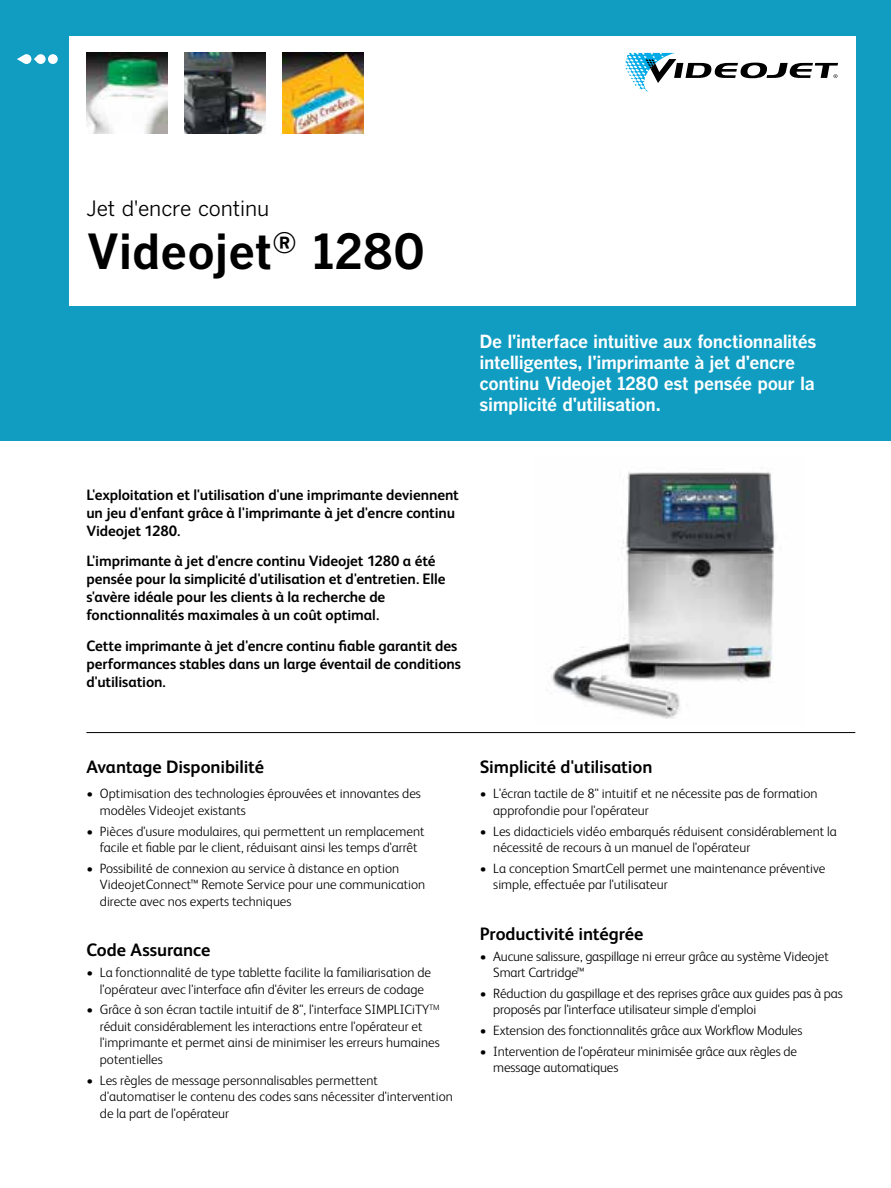
<style>
.page{position:relative;width:891px;height:1188px;background:#fff}
.page>*{position:absolute;margin:0;border:0;box-sizing:border-box;transform-origin:0 0}
.t1{font:700 48px "Benton Gothic";color:#000}
.t2{font:21px "Benton Gothic";letter-spacing:-.005em;color:#000}
.t3{font:700 18px/21px "Benton Gothic";letter-spacing:-.025em;color:#fff}
.t4{font:700 18px "FS Albert Pro";letter-spacing:-.005em;color:#000}
.t5{font:700 15px/18px "FS Albert Pro";letter-spacing:-.005em;color:#000}
.t6{font:300 13.5px/16.5px "FS Albert Pro";color:#000}
</style>
<div class="page">
<div style="left:0;top:0;width:891px;height:441px;background:#109dc1"></div>
<div style="left:69px;top:36px;width:786px;height:270px;background:#fff"></div>
<div style="left:48px;top:54px;width:10px;height:10px;background:#fff;border-radius:50%"></div>
<svg style="left:17px;top:54px;width:29px;height:10px"></svg>
<hr style="left:86px;top:732px;width:769px;height:1px;background:#000">
<img style="left:283px;top:53px;width:81px;height:81px">
<img style="left:86px;top:53px;width:81px;height:81px">
<svg style="left:625px;top:53px;width:213px;height:39px"></svg>
<img style="left:551px;top:472px;width:225px;height:247px">
<img style="left:185px;top:53px;width:81px;height:81px">
<h2 class="t2" style="left:86px;top:197px;width:185px">Jet d'encre continu</h2>
<h1 class="t1" style="left:86px;top:224px;width:340px">Videojet<sup>®</sup> 1280</h1>
<h3 class="t3" style="left:480px;top:332px;width:339px">De l'interface intuitive aux fonctionnalités intelligentes, l'imprimante à jet d'encre continu Videojet 1280 est pensée pour la simplicité d'utilisation.</h3>
<p class="t5" style="left:86px;top:485px;width:374px">L'exploitation et l'utilisation d'une imprimante deviennent un jeu d'enfant grâce à l'imprimante à jet d'encre continu<br>Videojet 1280.</p>
<p class="t5" style="left:86px;top:551px;width:361px">L'imprimante à jet d'encre continu Videojet 1280 a été pensée pour la simplicité d'utilisation et d'entretien. Elle s'avère idéale pour les clients à la recherche de fonctionnalités maximales à un coût optimal.</p>
<p class="t5" style="left:86px;top:636px;width:376px">Cette imprimante à jet d'encre continu fiable garantit des performances stables dans un large éventail de conditions d'utilisation.</p>
<h3 class="t4" style="left:86px;top:755px;width:179px">Avantage Disponibilité</h3>
<p class="t6" style="left:100px;top:785px;width:323px;text-indent:-14px">• Optimisation des technologies éprouvées et innovantes des modèles Videojet existants</p>
<p class="t6" style="left:86px;top:822px;width:340px;text-align:center">• Pièces d'usure modulaires, qui permettent un remplacement facile et fiable par le client, réduisant ainsi les temps d'arrêt</p>
<p class="t6" style="left:100px;top:859px;width:327px;text-indent:-14px">• Possibilité de connexion au service à distance en option<br>VideojetConnect™ Remote Service pour une communication directe avec nos experts techniques</p>
<h3 class="t4" style="left:86px;top:938px;width:125px">Code Assurance</h3>
<p class="t6" style="left:86px;top:964px;width:346px;text-align:center">• La fonctionnalité de type tablette facilite la familiarisation de l'opérateur avec l'interface afin d'éviter les erreurs de codage</p>
<p class="t6" style="left:100px;top:1001px;width:341px;text-indent:-14px">• Grâce à son écran tactile intuitif de 8", l'interface SIMPLICiTY<sup>TM </sup>réduit considérablement les interactions entre l'opérateur et l'imprimante et permet ainsi de minimiser les erreurs humaines potentielles</p>
<p class="t6" style="left:100px;top:1071px;width:354px;text-indent:-14px">• Les règles de message personnalisables permettent d'automatiser le contenu des codes sans nécessiter d'intervention de la part de l'opérateur</p>
<h3 class="t4" style="left:480px;top:755px;width:174px">Simplicité d'utilisation</h3>
<p class="t6" style="left:493px;top:785px;width:326px;text-indent:-14px">• L'écran tactile de 8" intuitif et ne nécessite pas de formation approfondie pour l'opérateur</p>
<p class="t6" style="left:493px;top:822px;width:345px;text-indent:-14px">• Les didacticiels vidéo embarqués réduisent considérablement la nécessité de recours à un manuel de l'opérateur</p>
<p class="t6" style="left:493px;top:859px;width:334px;text-indent:-14px">• La conception SmartCell permet une maintenance préventive simple, effectuée par l'utilisateur</p>
<h3 class="t4" style="left:480px;top:921px;width:165px">Productivité intégrée</h3>
<p class="t6" style="left:493px;top:947px;width:337px;text-indent:-14px">• Aucune salissure, gaspillage ni erreur grâce au système Videojet<br>Smart Cartridge™</p>
<p class="t6" style="left:493px;top:984px;width:351px;text-indent:-14px">• Réduction du gaspillage et des reprises grâce aux guides pas à pas proposés par l'interface utilisateur simple d'emploi</p>
<p class="t6" style="left:480px;top:1021px;width:324px">• Extension des fonctionnalités grâce aux Workflow Modules</p>
<p class="t6" style="left:493px;top:1042px;width:305px;text-indent:-14px">• Intervention de l'opérateur minimisée grâce aux règles de message automatiques</p>
</div>
